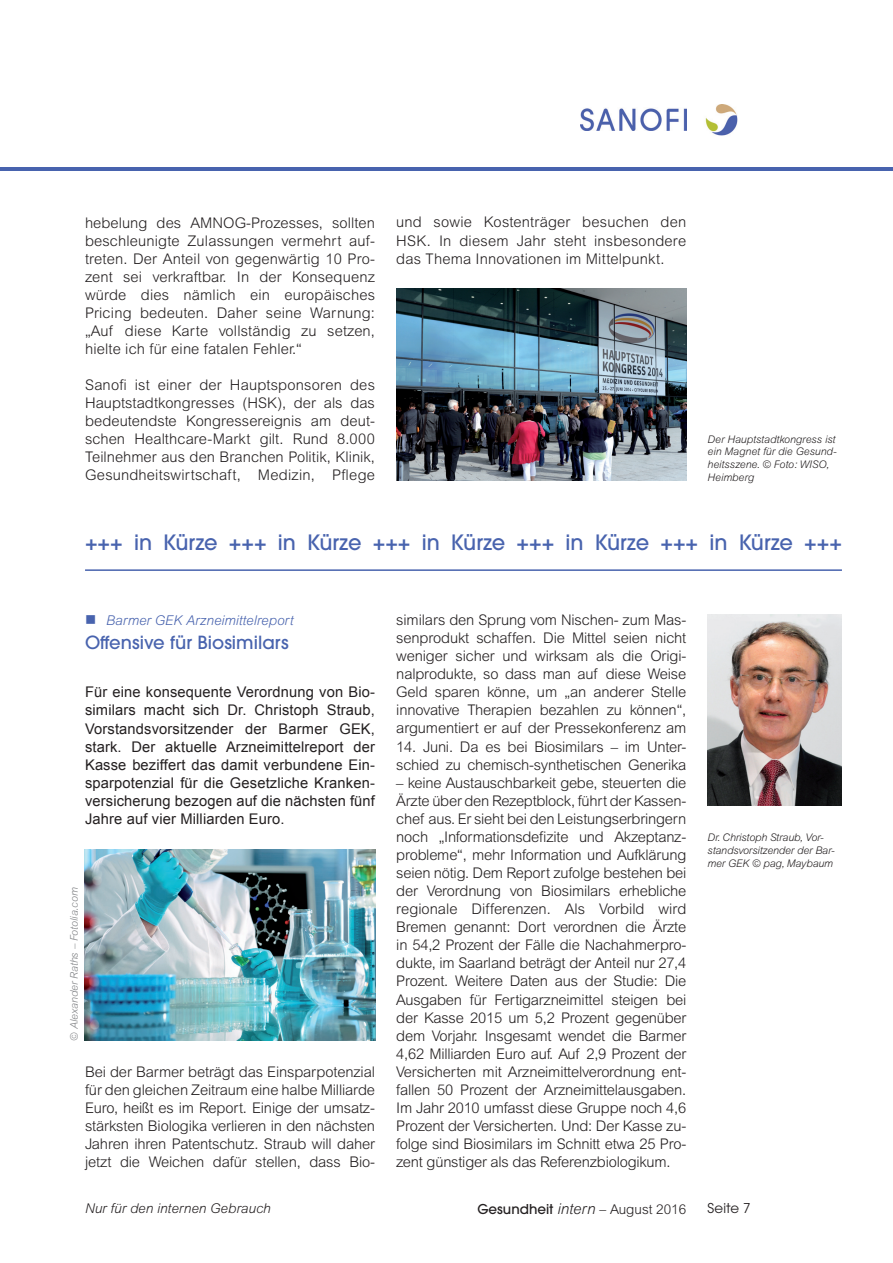
<style>
.page{position:relative;width:893px;height:1263px;background:#fff}
.page>*{position:absolute;margin:0;border:0;box-sizing:border-box;transform-origin:0 0}
.t1{font:500 21px "ITC Avant Garde Std";color:#4863ae}
.t2{font:500 18px "ITC Avant Garde Std";color:#4863ae}
.t3{font:300 14.7px/18px "Arial MT Std";letter-spacing:-.01em;color:#231f20;text-align:justify}
.t4{font:14.7px/18px "Arial";letter-spacing:.01em;color:#231f20;text-align:justify}
.t5{font:italic 300 13.5px "Arial MT Std";color:#4863ae}
.t6{font:300 13.5px "Arial MT Std";color:#231f20}
.t7{font:italic 300 13.5px "Arial MT Std";color:#231f20}
.t8{font:13.5px "ITC Avant Garde Std";color:#231f20}
.t9{font:italic 300 10.5px/12.6px "Arial MT Std";color:#231f20}
.t10{font:italic 300 10.5px "Arial MT Std";color:#808285}
.s1{font-family:"ITC Avant Garde Std";font-weight:500}
.s2{font-style:italic;font-size:15px}
</style>
<div class="page">
<hr style="left:0;top:167px;width:893px;height:4px;background:#4863ae">
<img style="left:580px;top:108px;width:106px;height:22px">
<img style="left:705px;top:104px;width:33px;height:32px">
<img style="left:396px;top:289px;width:290px;height:191px">
<hr style="left:85px;top:569px;width:757px;height:2px;background:#4863ae">
<img style="left:84px;top:850px;width:291px;height:191px">
<img style="left:708px;top:614px;width:134px;height:192px">
<p class="t3" style="left:85px;top:213px;width:292px">hebelung des AMNOG-Prozesses, sollten beschleunigte Zulassungen vermehrt auf&shy;treten. Der Anteil von gegenwärtig 10 Pro&shy;zent sei verkraftbar. In der Konsequenz würde dies nämlich ein europäisches Pricing bedeuten. Daher seine Warnung: „Auf diese Karte vollständig zu setzen, hielte ich für eine fatalen Fehler.“</p>
<p class="t3" style="left:85px;top:376px;width:291px">Sanofi ist einer der Hauptsponsoren des Hauptstadtkongresses (HSK), der als das bedeutendste Kongressereignis am deut&shy;schen Healthcare-Markt gilt. Rund 8.000<br>Teilnehmer aus den Branchen Politik, Klinik, Gesundheitswirtschaft, Medizin, Pflege</p>
<p class="t3" style="left:396px;top:213px;width:291px">und sowie Kostenträger besuchen den HSK. In diesem Jahr steht insbesondere das Thema Innovationen im Mittelpunkt.</p>
<p class="t9" style="left:708px;top:433px;width:130px">Der Hauptstadtkongress ist ein Magnet für die Gesund&shy;heitsszene. © Foto: WISO,<br>Heimberg</p>
<h1 class="t1" style="left:85px;top:529px;width:758px">+++ in Kürze +++ in Kürze +++ in Kürze +++ in Kürze +++ in Kürze +++</h1>
<p class="t5" style="left:85px;top:613px;width:210px">■ Barmer GEK Arzneimittelreport</p>
<p class="t2" style="left:85px;top:631px;width:205px">Offensive für Biosimilars</p>
<p class="t4" style="left:85px;top:683px;width:291px">Für eine konsequente Verordnung von Bio&shy;similars macht sich Dr. Christoph Straub, Vorstandsvorsitzender der Barmer GEK, stark. Der aktuelle Arzneimittelreport der Kasse beziffert das damit verbundene Ein&shy;sparpotenzial für die Gesetzliche Kranken&shy;versicherung bezogen auf die nächsten fünf Jahre auf vier Milliarden Euro.</p>
<p class="t10" style="left:68px;top:1041px;width:155px;rotate:-90deg">© Alexander Raths – Fotolia.com</p>
<p class="t3" style="left:85px;top:1063px;width:292px">Bei der Barmer beträgt das Einsparpotenzial für den gleichen Zeitraum eine halbe Milliarde Euro, heißt es im Report. Einige der umsatz&shy;stärksten Biologika verlieren in den nächsten Jahren ihren Patentschutz. Straub will daher jetzt die Weichen dafür stellen, dass Bio-</p>
<p class="t3" style="left:396px;top:611px;width:292px">similars den Sprung vom Nischen- zum Mas&shy;senprodukt schaffen. Die Mittel seien nicht weniger sicher und wirksam als die Origi&shy;nalprodukte, so dass man auf diese Weise Geld sparen könne, um „an anderer Stelle innovative Therapien bezahlen zu können“, argumentiert er auf der Pressekonferenz am</p>
<p class="t3" style="left:396px;top:737px;width:292px">14. Juni. Da es bei Biosimilars – im Unter&shy;schied zu chemisch-synthetischen Generika</p>
<p class="t3" style="left:396px;top:773px;width:292px">– keine Austauschbarkeit gebe, steuerten die Ärzte über den Rezeptblock, führt der Kassen&shy;chef aus. Er sieht bei den Leistungserbringern noch „Informationsdefizite und Akzeptanz&shy;probleme“, mehr Information und Aufklärung seien nötig. Dem Report zufolge bestehen bei der Verordnung von Biosimilars erhebliche regionale Differenzen. Als Vorbild wird Bremen genannt: Dort verordnen die Ärzte in 54,2 Prozent der Fälle die Nachahmerpro&shy;dukte, im Saarland beträgt der Anteil nur 27,4<br>Prozent. Weitere Daten aus der Studie: Die Ausgaben für Fertigarzneimittel steigen bei der Kasse 2015 um 5,2 Prozent gegenüber dem Vorjahr. Insgesamt wendet die Barmer 4,62 Milliarden Euro auf. Auf 2,9 Prozent der Versicherten mit Arzneimittelverordnung ent&shy;fallen 50 Prozent der Arzneimittelausgaben.<br>Im Jahr 2010 umfasst diese Gruppe noch 4,6<br>Prozent der Versicherten. Und: Der Kasse zu&shy;folge sind Biosimilars im Schnitt etwa 25 Pro&shy;zent günstiger als das Referenzbiologikum.</p>
<p class="t9" style="left:708px;top:831px;width:128px">Dr. Christoph Straub, Vor&shy;standsvorsitzender der Bar&shy;mer GEK © pag, Maybaum</p>
<p class="t7" style="left:85px;top:1201px;width:187px">Nur für den internen Gebrauch</p>
<p class="t6" style="left:477px;top:1202px;width:210px"><span class="s1">Gesundheit</span> <span class="s2">intern</span> – August 2016</p>
<p class="t8" style="left:708px;top:1200px;width:45px">Seite 7</p>
</div>
